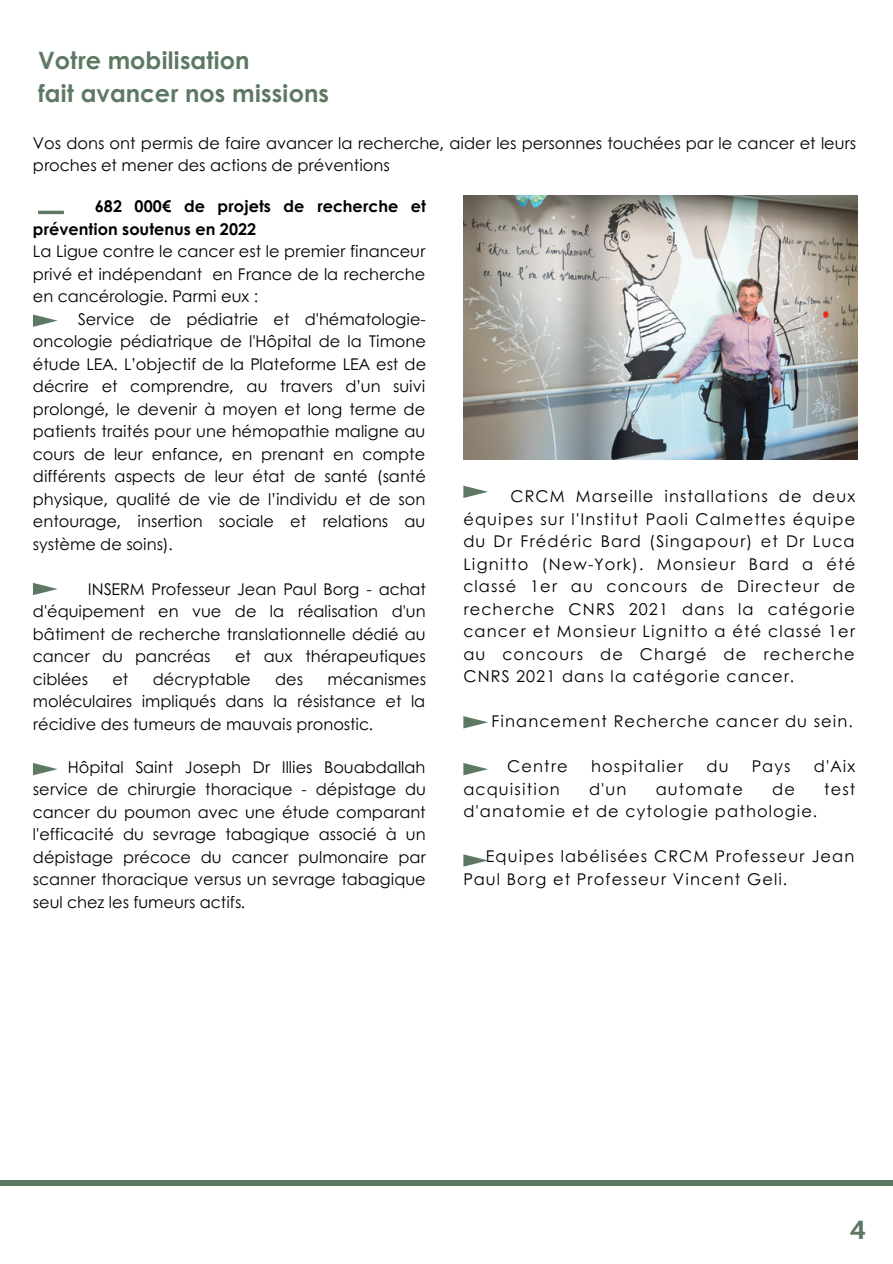
<style>
.page{position:relative;width:893px;height:1264px;background:#fff}
.page>*{position:absolute;margin:0;border:0;box-sizing:border-box;transform-origin:0 0}
.t1{font:700 26.4px "Aileron";color:#5d7963}
.t2{font:700 24px "Century Gothic";color:#5d7963}
.t3{font:16.2px/22.5px "Century Gothic";color:#000;text-align:justify}
.t4{font:16.2px/22.5px "Century Gothic";letter-spacing:.07em;color:#000}
.t5{font:700 16.2px/22.5px "Century Gothic";color:#000}
</style>
<div class="page">
<div style="left:0;top:1180px;width:892px;height:5px;background:#5d7963"></div>
<img style="left:463px;top:196px;width:394px;height:263px">
<hr style="left:38px;top:211px;width:26px;height:3px;background:#5d7963">
<svg style="left:463px;top:485px;width:25px;height:13px"></svg>
<svg style="left:33px;top:763px;width:25px;height:12px"></svg>
<svg style="left:33px;top:314px;width:25px;height:13px"></svg>
<svg style="left:33px;top:583px;width:25px;height:12px"></svg>
<svg style="left:463px;top:716px;width:25px;height:12px"></svg>
<svg style="left:463px;top:763px;width:25px;height:12px"></svg>
<svg style="left:463px;top:854px;width:25px;height:12px"></svg>
<p class="t2" style="left:38px;top:42px;width:213px">Votre mobilisation</p>
<p class="t2" style="left:38px;top:75px;width:292px">fait avancer nos missions</p>
<p class="t3" style="left:33px;top:131px;width:824px">Vos dons ont permis de faire avancer la recherche, aider les personnes touchées par le cancer et leurs proches et mener des actions de préventions</p>
<p class="t5" style="left:33px;top:195px;width:394px;text-indent:62px">682 000€ de projets de recherche et prévention soutenus en 2022</p>
<p class="t3" style="left:33px;top:240px;width:394px">La Ligue contre le cancer est le premier financeur privé et indépendant en France de la recherche en cancérologie. Parmi eux :</p>
<p class="t3" style="left:33px;top:307px;width:394px;text-indent:45px">Service de pédiatrie et d'hématologie&shy;oncologie pédiatrique de l'Hôpital de la Timone étude LEA. L’objectif de la Plateforme LEA est de décrire et comprendre, au travers d’un suivi prolongé, le devenir à moyen et long terme de patients traités pour une hémopathie maligne au cours de leur enfance, en prenant en compte différents aspects de leur état de santé (santé physique, qualité de vie de l’individu et de son entourage, insertion sociale et relations au système de soins).</p>
<p class="t3" style="left:33px;top:577px;width:394px;text-indent:55px">INSERM Professeur Jean Paul Borg - achat d'équipement en vue de la réalisation d'un bâtiment de recherche translationnelle dédié au cancer du pancréas</p>
<p class="t3" style="left:235px;top:644px;width:192px">et aux thérapeutiques</p>
<p class="t3" style="left:33px;top:667px;width:57px">ciblées</p>
<p class="t3" style="left:112px;top:667px;width:17px">et</p>
<p class="t3" style="left:153px;top:667px;width:99px">décryptable</p>
<p class="t3" style="left:275px;top:667px;width:29px">des</p>
<p class="t3" style="left:33px;top:667px;width:394px;text-indent:294px">mécanismes moléculaires impliqués dans la résistance et la récidive des tumeurs de mauvais pronostic.</p>
<p class="t3" style="left:33px;top:754px;width:394px;text-indent:35px">Hôpital Saint Joseph Dr Illies Bouabdallah service de chirurgie thoracique - dépistage du cancer du poumon avec une étude comparant l'efficacité du sevrage tabagique associé à un dépistage précoce du cancer pulmonaire par scanner thoracique versus un sevrage tabagique seul chez les fumeurs actifs.</p>
<p class="t3" style="left:463px;top:484px;width:393px;text-indent:47px">CRCM Marseille installations de deux équipes sur l'Institut Paoli Calmettes équipe du Dr Frédéric Bard (Singapour) et Dr Luca Lignitto (New-York). Monsieur Bard a été classé 1er au concours de Directeur de recherche CNRS 2021 dans la catégorie cancer et Monsieur Lignitto a été classé 1er au concours de Chargé de recherche CNRS 2021 dans la catégorie cancer.</p>
<p class="t4" style="left:491px;top:709px;width:363px">Financement Recherche cancer du sein.</p>
<p class="t3" style="left:507px;top:754px;width:62px">Centre</p>
<p class="t4" style="left:591px;top:754px;width:93px">hospitalier</p>
<p class="t3" style="left:706px;top:754px;width:24px">du</p>
<p class="t3" style="left:751px;top:754px;width:40px">Pays</p>
<p class="t3" style="left:813px;top:754px;width:43px">d'Aix</p>
<p class="t4" style="left:463px;top:776px;width:98px">acquisition</p>
<p class="t3" style="left:589px;top:776px;width:39px">d'un</p>
<p class="t4" style="left:655px;top:776px;width:89px">automate</p>
<p class="t3" style="left:772px;top:776px;width:24px">de</p>
<p class="t3" style="left:824px;top:776px;width:33px">test</p>
<p class="t4" style="left:463px;top:799px;width:355px">d'anatomie et de cytologie pathologie.</p>
<p class="t4" style="left:463px;top:844px;width:392px;text-indent:22px">Equipes labélisées CRCM Professeur Jean<br>Paul Borg et Professeur Vincent Geli.</p>
<p class="t1" style="left:849px;top:1212px;width:18px">4</p>
</div>
